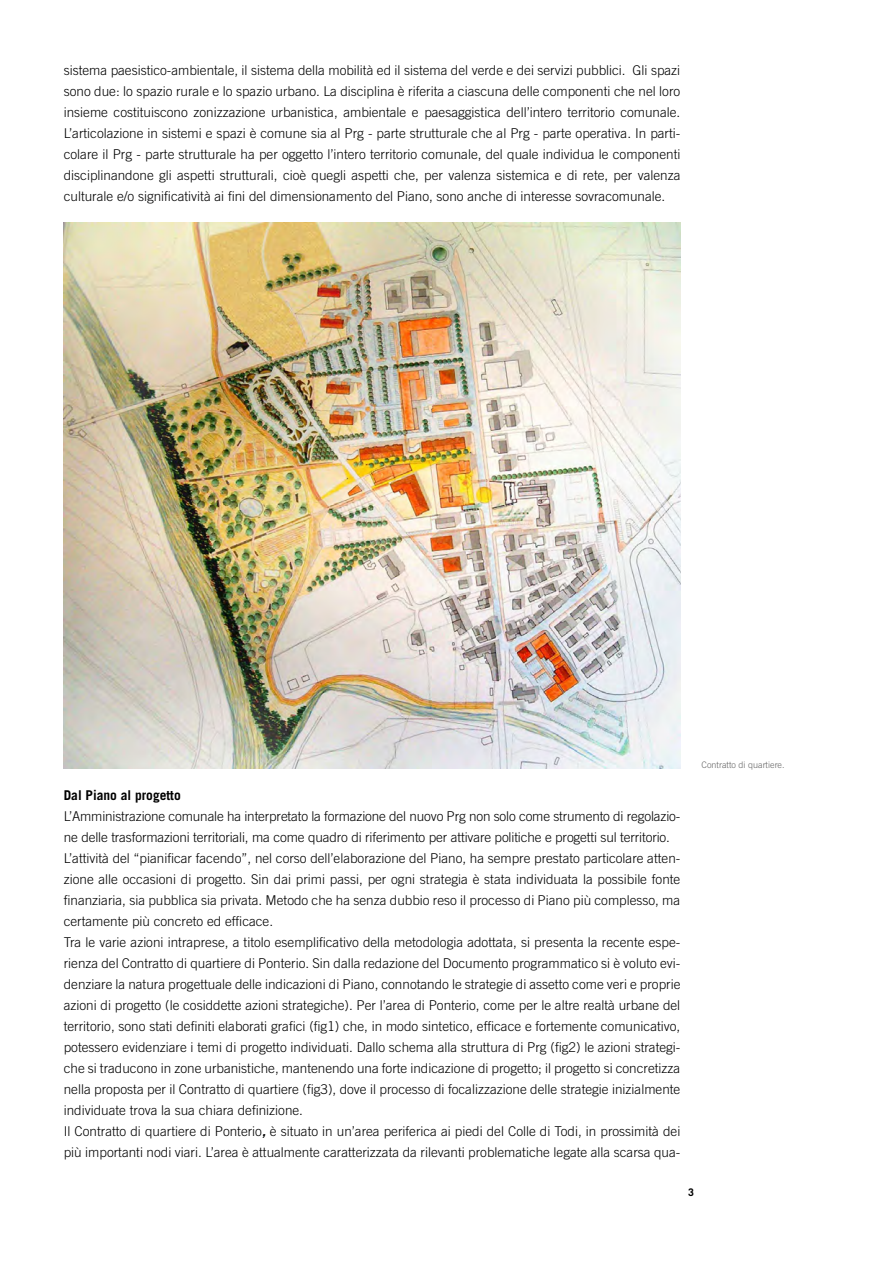
<style>
.page{position:relative;width:893px;height:1263px;background:#fff}
.page>*{position:absolute;margin:0;border:0;box-sizing:border-box;transform-origin:0 0}
.t1{font:300 13.5px/21px "Trade Gothic";color:#000;text-align:justify}
.t2{font:700 13.5px "Trade Gothic";color:#000}
.t3{font:700 10.5px "Trade Gothic";color:#000}
.t4{font:300 9px "Trade Gothic";color:#636363}
.s1{font-weight:700;font-style:italic}
</style>
<div class="page">
<img style="left:64px;top:222px;width:616px;height:546px">
<p class="t1" style="left:64px;top:60px;width:618px">sistema paesistico-ambientale, il sistema della mobilità ed il sistema del verde e dei servizi pubblici. Gli spazi sono due: lo spazio rurale e lo spazio urbano. La disciplina è riferita a ciascuna delle componenti che nel loro insieme costituiscono zonizzazione urbanistica, ambientale e paesaggistica dell’intero territorio comunale.<br>L’articolazione in sistemi e spazi è comune sia al Prg - parte strutturale che al Prg - parte operativa. In parti&shy;colare il Prg - parte strutturale ha per oggetto l’intero territorio comunale, del quale individua le componenti disciplinandone gli aspetti strutturali, cioè quegli aspetti che, per valenza sistemica e di rete, per valenza culturale e/o significatività ai fini del dimensionamento del Piano, sono anche di interesse sovracomunale.</p>
<p class="t2" style="left:64px;top:786px;width:119px">Dal Piano al progetto</p>
<p class="t1" style="left:64px;top:805px;width:618px;text-align:left">L’Amministrazione comunale ha interpretato la formazione del nuovo Prg non solo come strumento di regolazio&shy;ne delle trasformazioni territoriali, ma come quadro di riferimento per attivare politiche e progetti sul territorio.<br>L’attività del “pianificar facendo”, nel corso dell’elaborazione del Piano, ha sempre prestato particolare atten&shy;zione alle occasioni di progetto. Sin dai primi passi, per ogni strategia è stata individuata la possibile fonte finanziaria, sia pubblica sia privata. Metodo che ha senza dubbio reso il processo di Piano più complesso, ma certamente più concreto ed efficace.<br>Tra le varie azioni intraprese, a titolo esemplificativo della metodologia adottata, si presenta la recente espe&shy;rienza del Contratto di quartiere di Ponterio. Sin dalla redazione del Documento programmatico si è voluto evi&shy;denziare la natura progettuale delle indicazioni di Piano, connotando le strategie di assetto come veri e proprie azioni di progetto (le cosiddette azioni strategiche). Per l’area di Ponterio, come per le altre realtà urbane del territorio, sono stati definiti elaborati grafici (fig1) che, in modo sintetico, efficace e fortemente comunicativo, potessero evidenziare i temi di progetto individuati. Dallo schema alla struttura di Prg (fig2) le azioni strategi&shy;che si traducono in zone urbanistiche, mantenendo una forte indicazione di progetto; il progetto si concretizza nella proposta per il Contratto di quartiere (fig3), dove il processo di focalizzazione delle strategie inizialmente individuate trova la sua chiara definizione.<br>Il Contratto di quartiere di Ponterio<span class="s1">,</span> è situato in un’area periferica ai piedi del Colle di Todi, in prossimità dei più importanti nodi viari. L’area è attualmente caratterizzata da rilevanti problematiche legate alla scarsa qua-</p>
<p class="t4" style="left:702px;top:759px;width:85px">Contratto di quartiere.</p>
<p class="t3" style="left:688px;top:1186px;width:7px">3</p>
</div>
